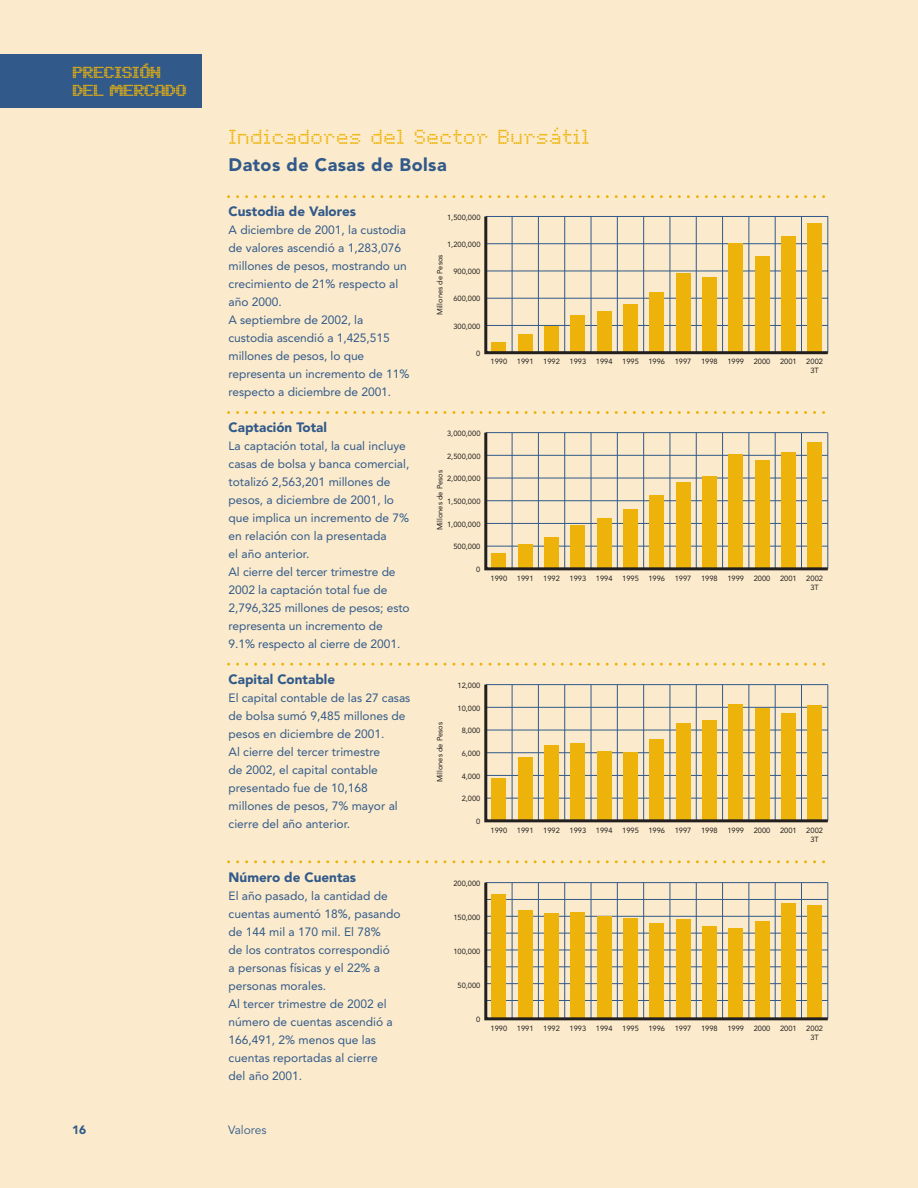
<style>
.page{position:relative;width:918px;height:1188px;background:#fbebcc}
.page>*{position:absolute;margin:0;border:0;box-sizing:border-box;transform-origin:0 0}
.t1{font:21px "Dot Matrix Two";letter-spacing:.025em;color:#eeb30a}
.t2{font:900 18px "Avenir";letter-spacing:.025em;color:#31598a}
.t3{font:16.5px/18px "Dot Matrix Two Extended";letter-spacing:-.05em;color:#eeb30a}
.t4{font:900 13.5px "Avenir";color:#31598a}
.t5{font:12px/18px "Avenir";color:#31598a}
.t6{font:12px "Avenir";color:#31598a}
.t7{font:900 12px "Avenir";color:#31598a}
.t8{font:7.5px/9px "Avenir";color:#231f1f;text-align:center}
</style>
<div class="page">
<div style="left:0;top:54px;width:202px;height:54px;background:#31598a"></div>
<svg style="left:229px;top:195px;width:596px;height:3px"></svg>
<svg style="left:229px;top:411px;width:596px;height:3px"></svg>
<svg style="left:229px;top:663px;width:596px;height:3px"></svg>
<svg style="left:229px;top:860px;width:596px;height:3px"></svg>
<svg style="left:484px;top:216px;width:345px;height:139px"></svg>
<svg style="left:484px;top:432px;width:345px;height:139px"></svg>
<svg style="left:484px;top:684px;width:345px;height:139px"></svg>
<svg style="left:484px;top:882px;width:345px;height:139px"></svg>
<h3 class="t3" style="left:72px;top:64px;width:116px">PRECISIÓN<br>DEL MERCADO</h3>
<h1 class="t1" style="left:229px;top:124px;width:363px">Indicadores del Sector Bursátil</h1>
<h2 class="t2" style="left:229px;top:157px;width:220px">Datos de Casas de Bolsa</h2>
<p class="t4" style="left:229px;top:206px;width:129px">Custodia de Valores</p>
<p class="t5" style="left:229px;top:222px;width:182px">A diciembre de 2001, la custodia de valores ascendió a 1,283,076 millones de pesos, mostrando un crecimiento de 21% respecto al año 2000.<br>A septiembre de 2002, la custodia ascendió a 1,425,515 millones de pesos, lo que representa un incremento de 11% respecto a diciembre de 2001.</p>
<p class="t4" style="left:229px;top:422px;width:100px">Captación Total</p>
<p class="t5" style="left:229px;top:438px;width:183px">La captación total, la cual incluye casas de bolsa y banca comercial, totalizó 2,563,201 millones de pesos, a diciembre de 2001, lo que implica un incremento de 7% en relación con la presentada<br>el año anterior.<br>Al cierre del tercer trimestre de<br>2002 la captación total fue de<br>2,796,325 millones de pesos; esto representa un incremento de<br>9.1% respecto al cierre de 2001.</p>
<p class="t4" style="left:229px;top:674px;width:108px">Capital Contable</p>
<p class="t5" style="left:229px;top:690px;width:183px">El capital contable de las 27 casas de bolsa sumó 9,485 millones de pesos en diciembre de 2001.<br>Al cierre del tercer trimestre<br>de 2002, el capital contable presentado fue de 10,168 millones de pesos, 7% mayor al cierre del año anterior.</p>
<p class="t4" style="left:229px;top:872px;width:129px">Número de Cuentas</p>
<p class="t5" style="left:229px;top:888px;width:173px">El año pasado, la cantidad de cuentas aumentó 18%, pasando de 144 mil a 170 mil. El 78%<br>de los contratos correspondió<br>a personas físicas y el 22% a personas morales.<br>Al tercer trimestre de 2002 el número de cuentas ascendió a<br>166,491, 2% menos que las cuentas reportadas al cierre<br>del año 2001.</p>
<p class="t8" style="left:447px;top:213px;width:35px">1,500,000</p>
<p class="t8" style="left:447px;top:241px;width:35px">1,200,000</p>
<p class="t8" style="left:436px;top:315px;width:62px;rotate:-90deg">Millones de Pesos</p>
<p class="t8" style="left:453px;top:268px;width:29px">900,000</p>
<p class="t8" style="left:453px;top:295px;width:29px">600,000</p>
<p class="t8" style="left:453px;top:322px;width:29px">300,000</p>
<p class="t8" style="left:476px;top:350px;width:6px">0</p>
<p class="t8" style="left:491px;top:358px;width:18px">1990</p>
<p class="t8" style="left:517px;top:358px;width:18px">1991</p>
<p class="t8" style="left:543px;top:358px;width:18px">1992</p>
<p class="t8" style="left:570px;top:358px;width:18px">1993</p>
<p class="t8" style="left:596px;top:358px;width:18px">1994</p>
<p class="t8" style="left:622px;top:358px;width:18px">1995</p>
<p class="t8" style="left:648px;top:358px;width:18px">1996</p>
<p class="t8" style="left:675px;top:358px;width:18px">1997</p>
<p class="t8" style="left:701px;top:358px;width:18px">1998</p>
<p class="t8" style="left:727px;top:358px;width:18px">1999</p>
<p class="t8" style="left:754px;top:358px;width:18px">2000</p>
<p class="t8" style="left:780px;top:358px;width:18px">2001</p>
<p class="t8" style="left:806px;top:358px;width:18px">2002<br>3T</p>
<p class="t8" style="left:447px;top:429px;width:35px">3,000,000</p>
<p class="t8" style="left:447px;top:452px;width:35px">2,500,000</p>
<p class="t8" style="left:436px;top:530px;width:62px;rotate:-90deg">Millones de Pesos</p>
<p class="t8" style="left:447px;top:475px;width:35px">2,000,000</p>
<p class="t8" style="left:447px;top:498px;width:35px">1,500,000</p>
<p class="t8" style="left:447px;top:520px;width:35px">1,000,000</p>
<p class="t8" style="left:453px;top:543px;width:29px">500,000</p>
<p class="t8" style="left:476px;top:566px;width:6px">0</p>
<p class="t8" style="left:491px;top:574px;width:18px">1990</p>
<p class="t8" style="left:517px;top:574px;width:18px">1991</p>
<p class="t8" style="left:543px;top:574px;width:18px">1992</p>
<p class="t8" style="left:570px;top:574px;width:18px">1993</p>
<p class="t8" style="left:596px;top:574px;width:18px">1994</p>
<p class="t8" style="left:622px;top:574px;width:18px">1995</p>
<p class="t8" style="left:648px;top:574px;width:18px">1996</p>
<p class="t8" style="left:675px;top:574px;width:18px">1997</p>
<p class="t8" style="left:701px;top:574px;width:18px">1998</p>
<p class="t8" style="left:727px;top:574px;width:18px">1999</p>
<p class="t8" style="left:754px;top:574px;width:18px">2000</p>
<p class="t8" style="left:780px;top:574px;width:18px">2001</p>
<p class="t8" style="left:806px;top:574px;width:18px">2002<br>3T</p>
<p class="t8" style="left:436px;top:782px;width:62px;rotate:-90deg">Millones de Pesos</p>
<p class="t8" style="left:458px;top:681px;width:24px">12,000</p>
<p class="t8" style="left:458px;top:704px;width:24px">10,000</p>
<p class="t8" style="left:462px;top:727px;width:20px">8,000</p>
<p class="t8" style="left:462px;top:750px;width:20px">6,000</p>
<p class="t8" style="left:462px;top:772px;width:20px">4,000</p>
<p class="t8" style="left:462px;top:795px;width:20px">2,000</p>
<p class="t8" style="left:476px;top:818px;width:6px">0</p>
<p class="t8" style="left:491px;top:826px;width:18px">1990</p>
<p class="t8" style="left:517px;top:826px;width:18px">1991</p>
<p class="t8" style="left:543px;top:826px;width:18px">1992</p>
<p class="t8" style="left:570px;top:826px;width:18px">1993</p>
<p class="t8" style="left:596px;top:826px;width:18px">1994</p>
<p class="t8" style="left:622px;top:826px;width:18px">1995</p>
<p class="t8" style="left:648px;top:826px;width:18px">1996</p>
<p class="t8" style="left:675px;top:826px;width:18px">1997</p>
<p class="t8" style="left:701px;top:826px;width:18px">1998</p>
<p class="t8" style="left:727px;top:826px;width:18px">1999</p>
<p class="t8" style="left:754px;top:826px;width:18px">2000</p>
<p class="t8" style="left:780px;top:826px;width:18px">2001</p>
<p class="t8" style="left:806px;top:826px;width:18px">2002<br>3T</p>
<p class="t8" style="left:453px;top:879px;width:29px">200,000</p>
<p class="t8" style="left:453px;top:913px;width:29px">150,000</p>
<p class="t8" style="left:453px;top:948px;width:29px">100,000</p>
<p class="t8" style="left:458px;top:982px;width:24px">50,000</p>
<p class="t8" style="left:476px;top:1016px;width:6px">0</p>
<p class="t8" style="left:491px;top:1024px;width:18px">1990</p>
<p class="t8" style="left:517px;top:1024px;width:18px">1991</p>
<p class="t8" style="left:543px;top:1024px;width:18px">1992</p>
<p class="t8" style="left:570px;top:1024px;width:18px">1993</p>
<p class="t8" style="left:596px;top:1024px;width:18px">1994</p>
<p class="t8" style="left:622px;top:1024px;width:18px">1995</p>
<p class="t8" style="left:648px;top:1024px;width:18px">1996</p>
<p class="t8" style="left:675px;top:1024px;width:18px">1997</p>
<p class="t8" style="left:701px;top:1024px;width:18px">1998</p>
<p class="t8" style="left:727px;top:1024px;width:18px">1999</p>
<p class="t8" style="left:754px;top:1024px;width:18px">2000</p>
<p class="t8" style="left:780px;top:1024px;width:18px">2001</p>
<p class="t8" style="left:806px;top:1024px;width:18px">2002<br>3T</p>
<p class="t7" style="left:72px;top:1125px;width:16px">16</p>
<p class="t6" style="left:228px;top:1125px;width:41px">VValores</p>
<p class="t6" style="left:235px;top:1125px;width:33px">alores</p>
</div>
